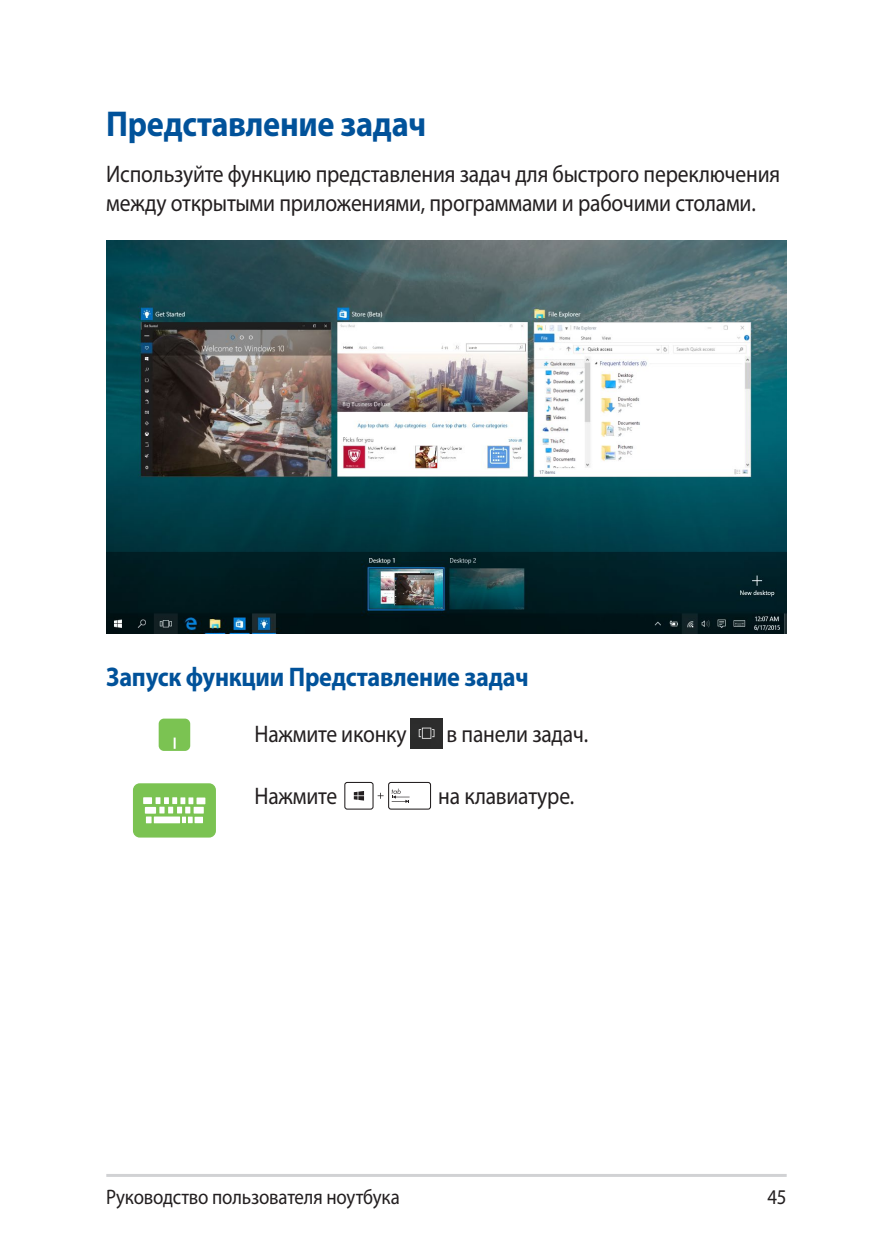
<style>
.page{position:relative;width:893px;height:1259px;background:#fff}
.page>*{position:absolute;margin:0;border:0;box-sizing:border-box;transform-origin:0 0}
.t1{font:700 36px "Myriad Pro";letter-spacing:-.01em;color:#01529a;scale:.9 1}
.t2{font:700 27px "Myriad Pro";letter-spacing:-.01em;color:#01529a;scale:.9 1}
.t3{font:24px/28.8px "Myriad Pro";letter-spacing:-.01em;color:#231f20;scale:.9 1}
.t4{font:21px "Myriad Pro";letter-spacing:-.01em;color:#231f20;scale:.9 1}
</style>
<div class="page">
<hr style="left:106px;top:1174px;width:681px;height:3px;background:#d1d2d4">
<img style="left:106px;top:241px;width:681px;height:392px">
<div style="left:159px;top:718px;width:31px;height:33px;background:#7bc352;border-radius:5px"></div>
<svg style="left:174px;top:737px;width:2px;height:12px"></svg>
<img style="left:411px;top:718px;width:31px;height:30px">
<div style="left:134px;top:784px;width:81px;height:52px;background:#7bc352;border-radius:6px"></div>
<div style="left:133px;top:783px;width:83px;height:54px;border:2px solid #7bc352;border-radius:6px"></div>
<div style="left:197px;top:797px;width:8px;height:7px;background:#fff"></div>
<div style="left:145px;top:807px;width:11px;height:6px;background:#fff"></div>
<div style="left:146px;top:816px;width:6px;height:7px;background:#fff"></div>
<div style="left:154px;top:816px;width:26px;height:7px;background:#fff"></div>
<div style="left:194px;top:807px;width:10px;height:6px;background:#fff"></div>
<svg style="left:156px;top:797px;width:37px;height:26px"></svg>
<div style="left:195px;top:816px;width:8px;height:7px;background:#fff"></div>
<div style="left:143px;top:797px;width:9px;height:7px;background:#fff"></div>
<div style="left:388px;top:782px;width:43px;height:27px;border:1px solid #231f20;border-radius:2px"></div>
<svg style="left:391px;top:788px;width:19px;height:15px"></svg>
<svg style="left:378px;top:793px;width:6px;height:6px"></svg>
<div style="left:344px;top:782px;width:30px;height:27px;border:1px solid #231f20;border-radius:2px"></div>
<svg style="left:354px;top:791px;width:10px;height:9px"></svg>
<h1 class="t1" style="left:106px;top:101px;width:357px">Представление задач</h1>
<p class="t3" style="left:106px;top:159px;width:750px">Используйте функцию представления задач для быстрого переключения между открытыми приложениями, программами и рабочими столами.</p>
<p class="t2" style="left:106px;top:659px;width:471px">Запуск функции Представление задач</p>
<p class="t3" style="left:255px;top:718px;width:171px">Нажмите иконку</p>
<p class="t3" style="left:447px;top:718px;width:159px">в панели задач.</p>
<p class="t3" style="left:255px;top:781px;width:93px">Нажмите</p>
<p class="t3" style="left:438px;top:781px;width:153px">на клавиатуре.</p>
<p class="t4" style="left:106px;top:1184px;width:328px">Руководство пользователя ноутбука</p>
<p class="t4" style="left:767px;top:1184px;width:23px">45</p>
</div>
